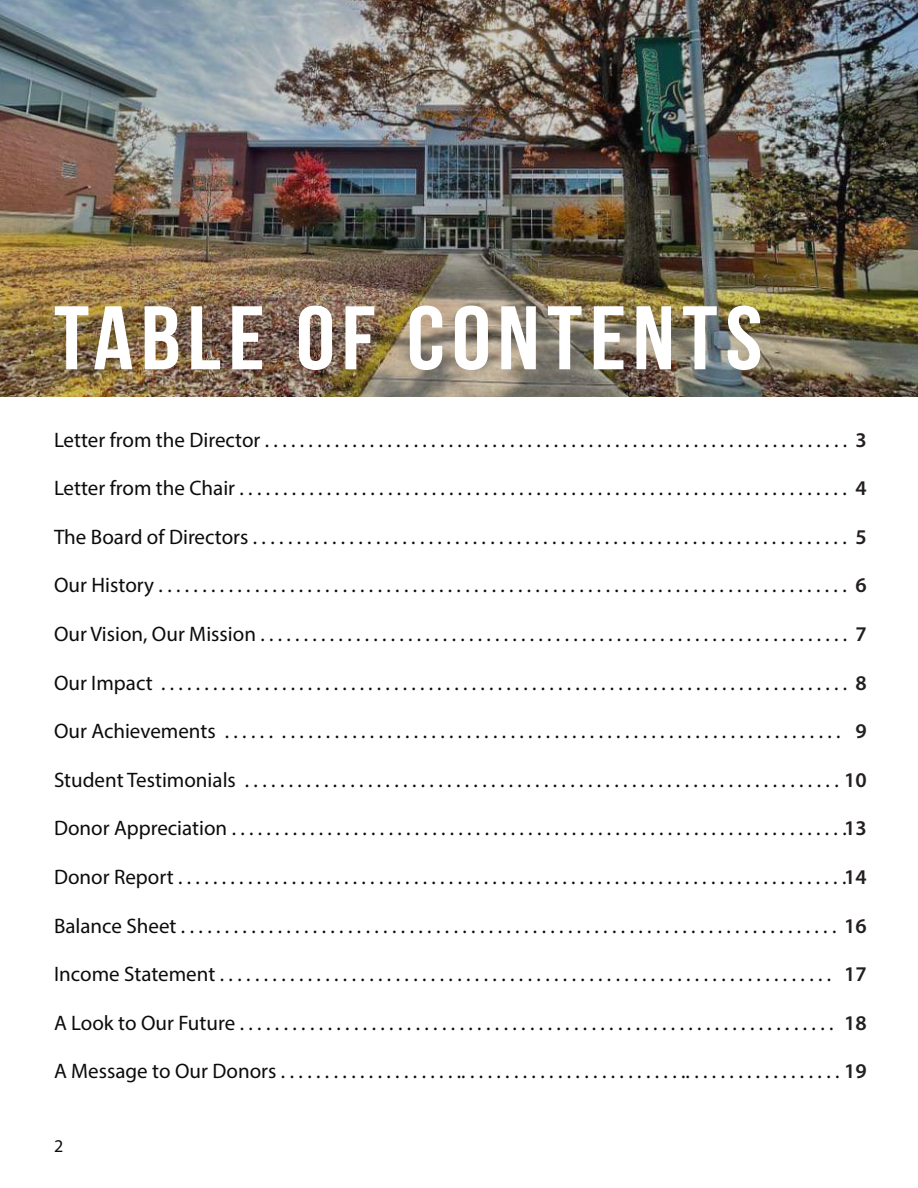
<style>
.page{position:relative;width:918px;height:1188px;background:#fff}
.page>*{position:absolute;margin:0;border:0;box-sizing:border-box;transform-origin:0 0}
.Subtitle_60p{font:700 90px "Bebas Neue";letter-spacing:.07em;color:#fff;scale:1.1 1}
.t1{font:21px "Myriad Pro";color:#0b0c0c}
.TOC_pgs{font:600 21px "Myriad Pro";color:#231f20}
.t2{font:18px "Myriad Pro";color:#0b0c0c}
.s1{font-weight:600;color:#231f20}
</style>
<div class="page">
<img style="left:0;top:0;width:918px;height:396px">
<p class="Subtitle_60p" style="left:54px;top:289px;width:646px">TABLE OF CONTENTS</p>
<p class="t1" style="left:54px;top:427px;width:814px">Letter from the Director . . . . . . . . . . . . . . . . . . . . . . . . . . . . . . . . . . . . . . . . . . . . . . . . . . . . . . . . . . . . . . . . . . . <span class="s1">3</span></p>
<p class="t1" style="left:54px;top:475px;width:814px">Letter from the Chair . . . . . . . . . . . . . . . . . . . . . . . . . . . . . . . . . . . . . . . . . . . . . . . . . . . . . . . . . . . . . . . . . . . . . . <span class="s1">4</span></p>
<p class="t1" style="left:54px;top:524px;width:814px">The Board of Directors . . . . . . . . . . . . . . . . . . . . . . . . . . . . . . . . . . . . . . . . . . . . . . . . . . . . . . . . . . . . . . . . . . . . <span class="s1">5</span></p>
<p class="t1" style="left:54px;top:572px;width:814px">Our History . . . . . . . . . . . . . . . . . . . . . . . . . . . . . . . . . . . . . . . . . . . . . . . . . . . . . . . . . . . . . . . . . . . . . . . . . . . . . . . <span class="s1">6</span></p>
<p class="t1" style="left:54px;top:621px;width:814px">Our Vision, Our Mission . . . . . . . . . . . . . . . . . . . . . . . . . . . . . . . . . . . . . . . . . . . . . . . . . . . . . . . . . . . . . . . . . . . . <span class="s1">7</span></p>
<p class="t1" style="left:54px;top:670px;width:814px">Our Impact . . . . . . . . . . . . . . . . . . . . . . . . . . . . . . . . . . . . . . . . . . . . . . . . . . . . . . . . . . . . . . . . . . . . . . . . . . . . . . . . <span class="s1">8</span></p>
<p class="t1" style="left:54px;top:718px;width:788px">Our Achievements . . . . . . . . . . . . . . . . . . . . . . . . . . . . . . . . . . . . . . . . . . . . . . . . . . . . . . . . . . . . . . . . . . . . . .</p>
<p class="t1" style="left:54px;top:767px;width:814px">Student Testimonials . . . . . . . . . . . . . . . . . . . . . . . . . . . . . . . . . . . . . . . . . . . . . . . . . . . . . . . . . . . . . . . . . . . . <span class="s1">10</span></p>
<p class="t1" style="left:54px;top:815px;width:814px">Donor Appreciation . . . . . . . . . . . . . . . . . . . . . . . . . . . . . . . . . . . . . . . . . . . . . . . . . . . . . . . . . . . . . . . . . . . . . . .<span class="s1">13</span></p>
<p class="t1" style="left:54px;top:864px;width:814px">Donor Report . . . . . . . . . . . . . . . . . . . . . . . . . . . . . . . . . . . . . . . . . . . . . . . . . . . . . . . . . . . . . . . . . . . . . . . . . . . . .<span class="s1">14</span></p>
<p class="t1" style="left:54px;top:913px;width:814px">Balance Sheet . . . . . . . . . . . . . . . . . . . . . . . . . . . . . . . . . . . . . . . . . . . . . . . . . . . . . . . . . . . . . . . . . . . . . . . . . . . <span class="s1">16</span></p>
<p class="t1" style="left:54px;top:961px;width:779px">Income Statement . . . . . . . . . . . . . . . . . . . . . . . . . . . . . . . . . . . . . . . . . . . . . . . . . . . . . . . . . . . . . . . . . . . . . .</p>
<p class="t1" style="left:54px;top:1010px;width:781px">A Look to Our Future . . . . . . . . . . . . . . . . . . . . . . . . . . . . . . . . . . . . . . . . . . . . . . . . . . . . . . . . . . . . . . . . . . . .</p>
<p class="t1" style="left:54px;top:1058px;width:814px">A Message to Our Donors . . . . . . . . . . . . . . . . . . . . .. . . . . . . . . . . . . . . . . . . . . . . . . .. . . . . . . . . . . . . . . . . . <span class="s1">19</span></p>
<p class="TOC_pgs" style="left:856px;top:718px;width:13px">9</p>
<p class="TOC_pgs" style="left:844px;top:961px;width:24px">17</p>
<p class="TOC_pgs" style="left:844px;top:1009px;width:24px">18</p>
<p class="t2" style="left:54px;top:1135px;width:11px">2</p>
</div>
